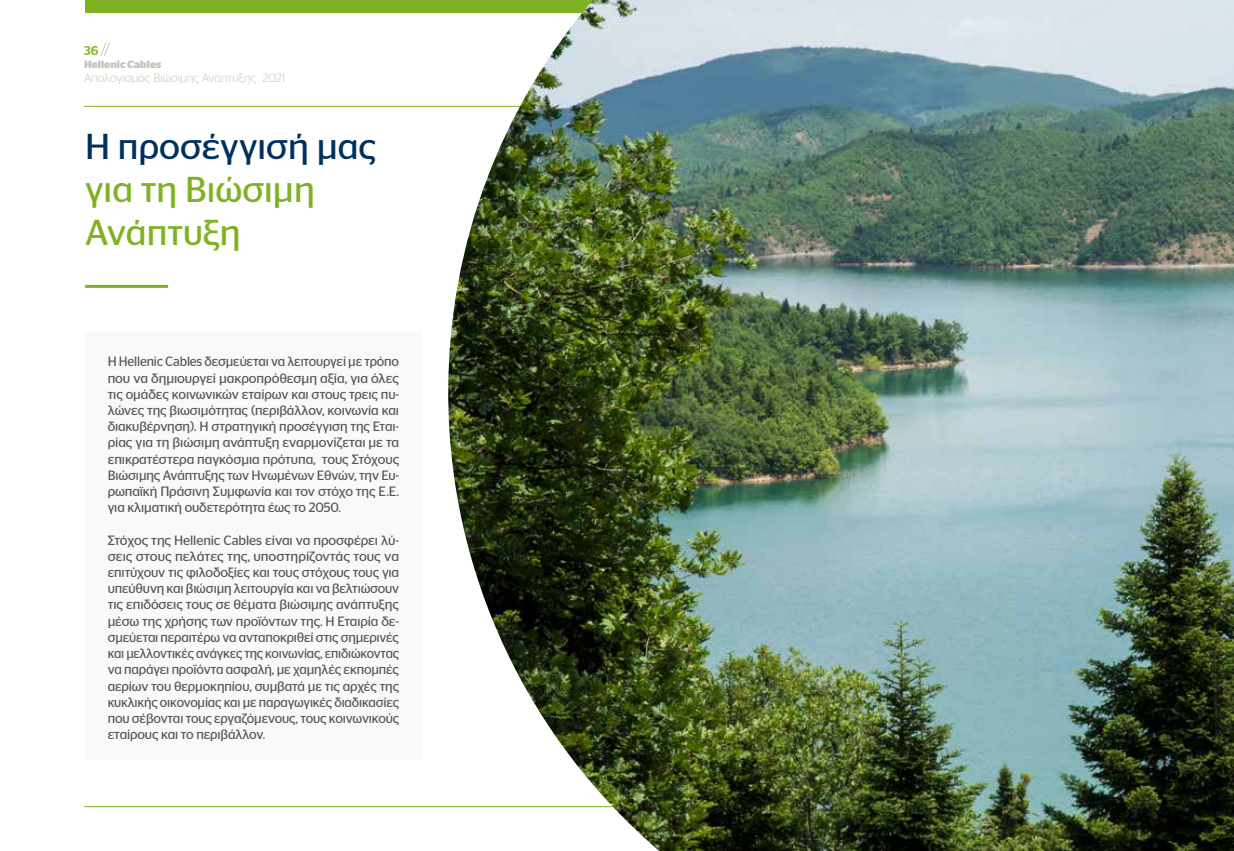
<style>
.page{position:relative;width:1234px;height:851px;background:#fff}
.page>*{position:absolute;margin:0;border:0;box-sizing:border-box;transform-origin:0 0}
.t1{font:36px/43.2px "Stag Sans LG";color:#7fb223}
.t2{font:36px "Stag Sans LG";color:#00305d}
.t3{font:13.5px/16.2px "Stag Sans LG";letter-spacing:-.01em;color:#575756;text-align:justify}
.t4{font:13.5px/16.2px "Stag Sans LG";letter-spacing:-.01em;color:#575756;text-align:justify;scale:.96 1}
.t5{font:500 12.75px "Stag Sans LG";color:#84b727}
.t6{font:300 12px "Stag Sans LG";color:#c6c3ba}
.t7{font:700 10.5px "Stag Sans";color:#c6c3ba}
</style>
<div class="page">
<svg style="left:100px;top:43px;width:10px;height:13px"></svg>
<hr style="left:84px;top:106px;width:1149px;height:1px;background:#7fb223">
<hr style="left:84px;top:806px;width:1149px;height:1px;background:#7fb223">
<div style="left:85px;top:0;width:1064px;height:13px;background:#7fb223"></div>
<img style="left:448px;top:0;width:785px;height:850px">
<hr style="left:85px;top:285px;width:83px;height:3px;background:#7fb223">
<div style="left:85px;top:332px;width:336px;height:427px;background:#faf9f9"></div>
<p class="t5" style="left:84px;top:41px;width:16px">36</p>
<p class="t7" style="left:84px;top:56px;width:79px">Hellenic Cables</p>
<p class="t6" style="left:84px;top:70px;width:203px">Απολογισμός Βιώσιμης Ανάπτυξης 2021</p>
<h1 class="t2" style="left:85px;top:121px;width:293px">Η προσέγγισή μας</h1>
<h1 class="t1" style="left:85px;top:165px;width:231px">για τη Βιώσιμη<br>Ανάπτυξη</h1>
<p class="t4" style="left:108px;top:352px;width:305px">Η Hellenic Cables δεσμεύεται να λειτουργεί με τρόπο που να δημιουργεί μακροπρόθεσμη αξία, για όλες τις ομάδες κοινωνικών εταίρων και στους τρεις πυ&shy;λώνες της βιωσιμότητας (περιβάλλον, κοινωνία και διακυβέρνηση). Η στρατηγική προσέγγιση της Εται&shy;ρίας για τη βιώσιμη ανάπτυξη εναρμονίζεται με τα επικρατέστερα παγκόσμια πρότυπα, τους Στόχους Βιώσιμης Ανάπτυξης των Ηνωμένων Εθνών, την Ευ&shy;ρωπαϊκή Πράσινη Συμφωνία και τον στόχο της Ε.Ε. για κλιματική ουδετερότητα έως το 2050.</p>
<p class="t3" style="left:108px;top:530px;width:293px">Στόχος της Hellenic Cables είναι να προσφέρει λύ&shy;σεις στους πελάτες της, υποστηρίζοντάς τους να επιτύχουν τις φιλοδοξίες και τους στόχους τους για υπεύθυνη και βιώσιμη λειτουργία και να βελτιώσουν τις επιδόσεις τους σε θέματα βιώσιμης ανάπτυξης μέσω της χρήσης των προϊόντων της. Η Εταιρία δε&shy;σμεύεται περαιτέρω να ανταποκριθεί στις σημερινές και μελλοντικές ανάγκες της κοινωνίας, επιδιώκοντας να παράγει προϊόντα ασφαλή, με χαμηλές εκπομπές αερίων του θερμοκηπίου, συμβατά με τις αρχές της κυκλικής οικονομίας και με παραγωγικές διαδικασίες που σέβονται τους εργαζόμενους, τους κοινωνικούς εταίρους και το περιβάλλον.</p>
</div>
